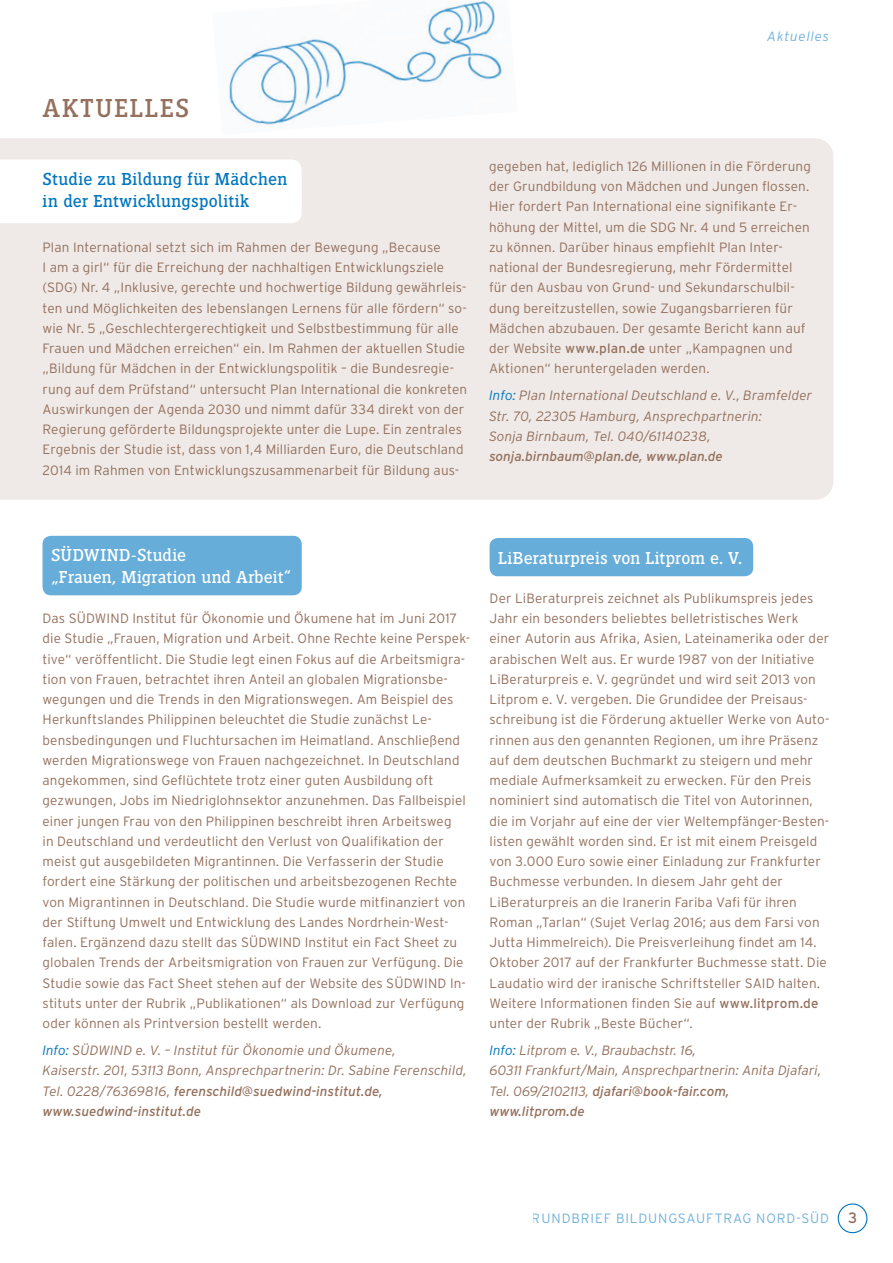
<style>
.page{position:relative;width:893px;height:1263px;background:#fff}
.page>*{position:absolute;margin:0;border:0;box-sizing:border-box;transform-origin:0 0}
.t1{font:27px "Siseriff LT Std";letter-spacing:.065em;color:#94705d}
.t2{font:18px/22.5px "Siseriff LT Std";letter-spacing:.005em;color:#fff}
.t3{font:18px/22.5px "Siseriff LT Std";letter-spacing:.01em;color:#0076bf}
.t4{font:15px "Interstate";color:#94705d}
.t5{font:300 13.5px/20.2px "Interstate";letter-spacing:.01em;color:#94705d}
.t6{font:italic 300 13.5px/20.2px "Interstate";letter-spacing:.005em;color:#94705d}
.t7{font:italic 13.5px "Interstate";color:#94705d}
.t8{font:300 13.5px "Interstate";letter-spacing:.065em;color:#3391cc}
.t9{font:italic 300 13.5px "Interstate";letter-spacing:.055em;color:#3391cc}
.s1{font-weight:400}
.s2{color:#0076bf}
</style>
<div class="page">
<div style="left:838px;top:1203px;width:29px;height:30px;border:1px solid #0076bf;border-radius:50%"></div>
<img style="left:229px;top:0;width:275px;height:126px">
<div style="left:0;top:138px;width:833px;height:362px;background:#efeae7"></div>
<svg style="left:0;top:159px;width:302px;height:64px"></svg>
<div style="left:43px;top:536px;width:259px;height:59px;background:#66add9;border-radius:9px"></div>
<div style="left:490px;top:538px;width:263px;height:38px;background:#66add9;border-radius:9px"></div>
<p class="t9" style="left:767px;top:28px;width:63px">Aktuelles</p>
<h1 class="t1" style="left:43px;top:93px;width:146px">Aktuelles</h1>
<h2 class="t3" style="left:43px;top:167px;width:246px">Studie zu Bildung für Mädchen in der Entwicklungspolitik</h2>
<p class="t5" style="left:43px;top:237px;width:426px">Plan International setzt sich im Rahmen der Bewegung „Because<br>I am a girl“ für die Erreichung der nachhaltigen Entwicklungsziele (SDG) Nr. 4 „Inklusive, gerechte und hochwertige Bildung gewährleis&shy;ten und Möglichkeiten des lebenslangen Lernens für alle fördern“ so&shy;wie Nr. 5 „Geschlechtergerechtigkeit und Selbstbestimmung für alle Frauen und Mädchen erreichen“ ein. Im Rahmen der aktuellen Studie „Bildung für Mädchen in der Entwicklungspolitik – die Bundesregie&shy;rung auf dem Prüfstand“ untersucht Plan International die konkreten Auswirkungen der Agenda 2030 und nimmt dafür 334 direkt von der Regierung geförderte Bildungsprojekte unter die Lupe. Ein zentrales Ergebnis der Studie ist, dass von 1,4 Milliarden Euro, die Deutschland 2014 im Rahmen von Entwicklungszusammenarbeit für Bildung aus-</p>
<p class="t5" style="left:489px;top:156px;width:323px">gegeben hat, lediglich 126 Millionen in die Förderung der Grundbildung von Mädchen und Jungen flossen.<br>Hier fordert Pan International eine signifikante Er&shy;höhung der Mittel, um die SDG Nr. 4 und 5 erreichen zu können. Darüber hinaus empfiehlt Plan Inter&shy;national der Bundesregierung, mehr Fördermittel für den Ausbau von Grund- und Sekundarschulbil&shy;dung bereitzustellen, sowie Zugangsbarrieren für Mädchen abzubauen. Der gesamte Bericht kann auf der Website <span class="s1">www.plan.de</span> unter „Kampagnen und Aktionen“ heruntergeladen werden.</p>
<p class="t6" style="left:489px;top:385px;width:325px"><span class="s2">Info:</span> Plan International Deutschland e. V., Bramfelder<br>Str. 70, 22305 Hamburg, Ansprechpartnerin:<br>Sonja Birnbaum, Tel. 040/61140238,</p>
<p class="t7" style="left:489px;top:449px;width:235px">sonja.birnbaum@plan.de, www.plan.de</p>
<h2 class="t2" style="left:51px;top:543px;width:242px">Südwind -Studie<br>„Frauen, Migration und Arbeit“</h2>
<p class="t5" style="left:43px;top:608px;width:429px">Das SÜDWIND Institut für Ökonomie und Ökumene hat im Juni 2017 die Studie „Frauen, Migration und Arbeit. Ohne Rechte keine Perspek&shy;tive“ veröffentlicht. Die Studie legt einen Fokus auf die Arbeitsmigra&shy;tion von Frauen, betrachtet ihren Anteil an globalen Migrationsbe&shy;wegungen und die Trends in den Migrationswegen. Am Beispiel des Herkunftslandes Philippinen beleuchtet die Studie zunächst Le&shy;bensbedingungen und Fluchtursachen im Heimatland. Anschließend werden Migrationswege von Frauen nachgezeichnet. In Deutschland angekommen, sind Geflüchtete trotz einer guten Ausbildung oft gezwungen, Jobs im Niedriglohnsektor anzunehmen. Das Fallbeispiel einer jungen Frau von den Philippinen beschreibt ihren Arbeitsweg<br>in Deutschland und verdeutlicht den Verlust von Qualifikation der meist gut ausgebildeten Migrantinnen. Die Verfasserin der Studie fordert eine Stärkung der politischen und arbeitsbezogenen Rechte von Migrantinnen in Deutschland. Die Studie wurde mitfinanziert von der Stiftung Umwelt und Entwicklung des Landes Nordrhein-West&shy;falen. Ergänzend dazu stellt das SÜDWIND Institut ein Fact Sheet zu globalen Trends der Arbeitsmigration von Frauen zur Verfügung. Die Studie sowie das Fact Sheet stehen auf der Website des SÜDWIND In&shy;stituts unter der Rubrik „Publikationen“ als Download zur Verfügung oder können als Printversion bestellt werden.</p>
<p class="t6" style="left:43px;top:1040px;width:426px"><span class="s2">Info:</span> SÜDWIND e. V. – Institut für Ökonomie und Ökumene,<br>Kaiserstr. 201, 53113 Bonn, Ansprechpartnerin: Dr. Sabine Ferenschild, Tel. 0228/76369816, <span class="s1">ferenschild@suedwind-institut.de, www.suedwind-institut.de</span></p>
<h2 class="t2" style="left:498px;top:546px;width:246px">LiBeraturpreis von Litprom e. V.</h2>
<p class="t5" style="left:490px;top:588px;width:341px">Der LiBeraturpreis zeichnet als Publikumspreis jedes Jahr ein besonders beliebtes belletristisches Werk einer Autorin aus Afrika, Asien, Lateinamerika oder der arabischen Welt aus. Er wurde 1987 von der Initiative LiBeraturpreis e. V. gegründet und wird seit 2013 von Litprom e. V. vergeben. Die Grundidee der Preisaus&shy;schreibung ist die Förderung aktueller Werke von Auto&shy;rinnen aus den genannten Regionen, um ihre Präsenz auf dem deutschen Buchmarkt zu steigern und mehr mediale Aufmerksamkeit zu erwecken. Für den Preis nominiert sind automatisch die Titel von Autorinnen, die im Vorjahr auf eine der vier Weltempfänger-Besten&shy;listen gewählt worden sind. Er ist mit einem Preisgeld von 3.000 Euro sowie einer Einladung zur Frankfurter Buchmesse verbunden. In diesem Jahr geht der LiBeraturpreis an die Iranerin Fariba Vafi für ihren Roman „Tarlan“ (Sujet Verlag 2016; aus dem Farsi von Jutta Himmelreich). Die Preisverleihung findet am 14.<br>Oktober 2017 auf der Frankfurter Buchmesse statt. Die Laudatio wird der iranische Schriftsteller SAID halten.<br>Weitere Informationen finden Sie auf <span class="s1">www.litprom.de </span>unter der Rubrik „Beste Bücher“.</p>
<p class="t6" style="left:490px;top:1040px;width:333px"><span class="s2">Info:</span> Litprom e. V., Braubachstr. 16,<br>60311 Frankfurt/Main, Ansprechpartnerin: Anita Djafari, Tel. 069/2102113, <span class="s1">djafari@book-fair.com, www.litprom.de</span></p>
<p class="t8" style="left:532px;top:1211px;width:299px">Rundbrief Bildungsauftrag Nord-Süd</p>
<p class="t4" style="left:848px;top:1209px;width:11px">3</p>
</div>
